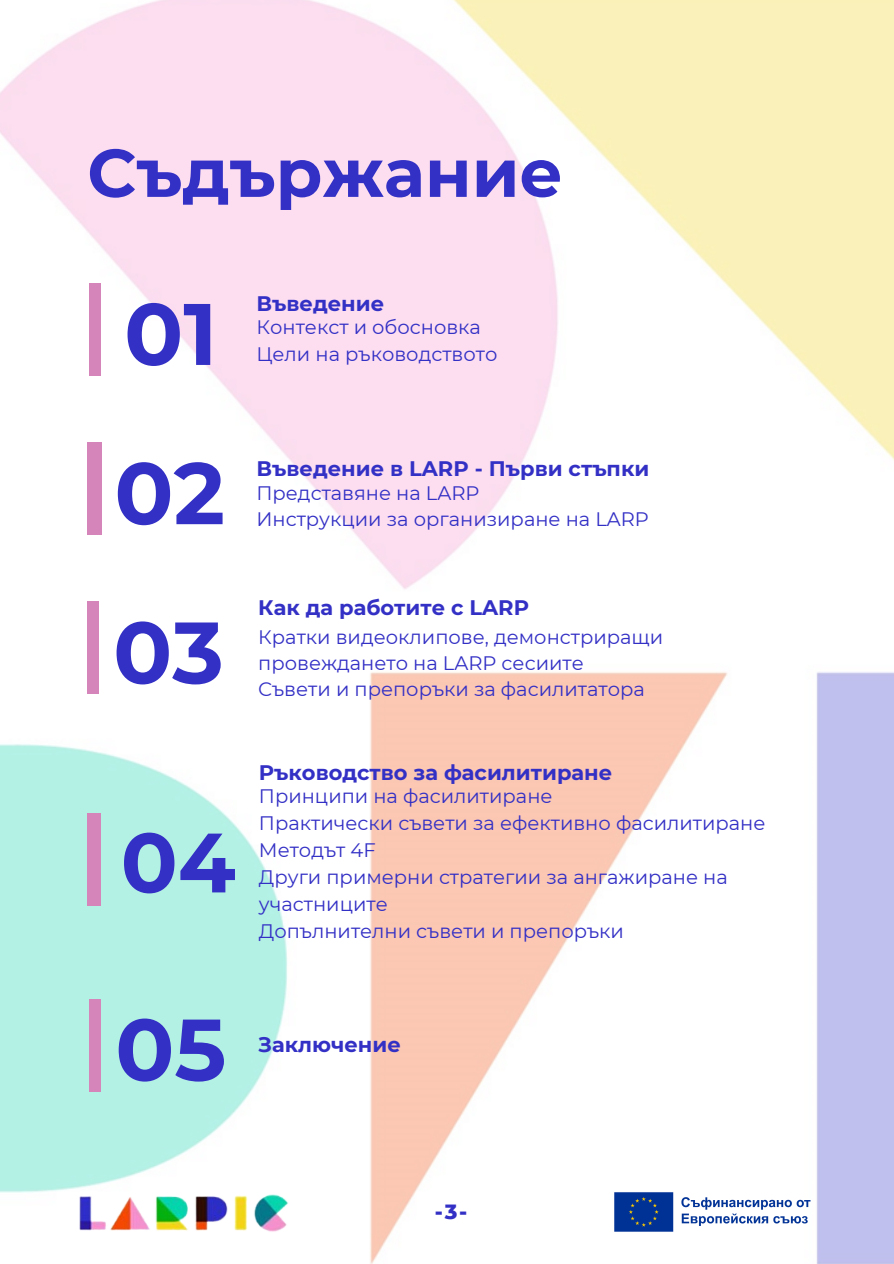
<style>
.page{position:relative;width:894px;height:1264px;background:#fff}
.page>*{position:absolute;margin:0;border:0;box-sizing:border-box;transform-origin:0 0}
.t1{font:700 87.15px "Montserrat";color:#3330c5}
.t2{font:700 87px "Montserrat";color:#3330c5}
.t3{font:700 84px "Montserrat";color:#3330c5}
.t4{font:700 67.5px "Montserrat";color:#3330c5}
.t5{font:700 21px "Montserrat";color:#3330c5}
.t6{font:800 21px "Montserrat";color:#3330c5}
.t7{font:19.5px/26.2px "Montserrat";color:#3330c5}
</style>
<div class="page">
<img style="left:0;top:0;width:893px;height:1263px">
<div style="left:90px;top:283px;width:11px;height:92px;background:#d685bb"></div>
<div style="left:87px;top:442px;width:14px;height:92px;background:#d685bb"></div>
<div style="left:87px;top:601px;width:12px;height:93px;background:#d685bb"></div>
<div style="left:87px;top:813px;width:13px;height:92px;background:#d685bb"></div>
<div style="left:90px;top:999px;width:11px;height:92px;background:#d685bb"></div>
<img style="left:611px;top:1191px;width:207px;height:42px">
<img style="left:76px;top:1191px;width:215px;height:42px">
<p class="t4" style="left:87px;top:131px;width:477px">Съдържание</p>
<h1 class="t1" style="left:124px;top:280px;width:95px">01</h1>
<p class="t5" style="left:256px;top:291px;width:129px">Въведение</p>
<p class="t7" style="left:256px;top:313px;width:226px">Контекст и обосновка</p>
<h3 class="t7" style="left:256px;top:340px;width:242px">Цели на ръководството</h3>
<p class="t1" style="left:114px;top:440px;width:112px">02</p>
<p class="t5" style="left:256px;top:456px;width:394px">Въведение в LARP - Първи стъпки</p>
<p class="t7" style="left:256px;top:479px;width:224px">Представяне на LARP</p>
<h3 class="t7" style="left:256px;top:506px;width:394px">Инструкции за организиране на LARP</h3>
<p class="t5" style="left:258px;top:594px;width:272px">Как да работите с LARP</p>
<p class="t2" style="left:113px;top:599px;width:112px">03</p>
<h3 class="t7" style="left:258px;top:623px;width:406px">Кратки видеоклипове, демонстриращи провеждането на LARP сесиите</h3>
<p class="t7" style="left:258px;top:676px;width:388px">Съвети и препоръки за фасилитатора</p>
<p class="t3" style="left:121px;top:811px;width:116px">04</p>
<p class="t5" style="left:259px;top:759px;width:355px">Ръководство за фасилитиране</p>
<p class="t7" style="left:259px;top:782px;width:295px">Принципи на фасилитиране</p>
<h3 class="t7" style="left:259px;top:809px;width:508px">Практически съвети за ефективно фасилитиране</h3>
<p class="t7" style="left:259px;top:836px;width:118px">Методът 4F</p>
<p class="t7" style="left:259px;top:863px;width:470px;line-height:27px">Други примерни стратегии за ангажиране на участниците</p>
<p class="t7" style="left:259px;top:917px;width:366px">Допълнителни съвети и препоръки</p>
<p class="t1" style="left:115px;top:996px;width:112px">05</p>
<p class="t5" style="left:258px;top:1031px;width:144px">Заключение</p>
<h2 class="t6" style="left:435px;top:1198px;width:34px">-3-</h2>
</div>
